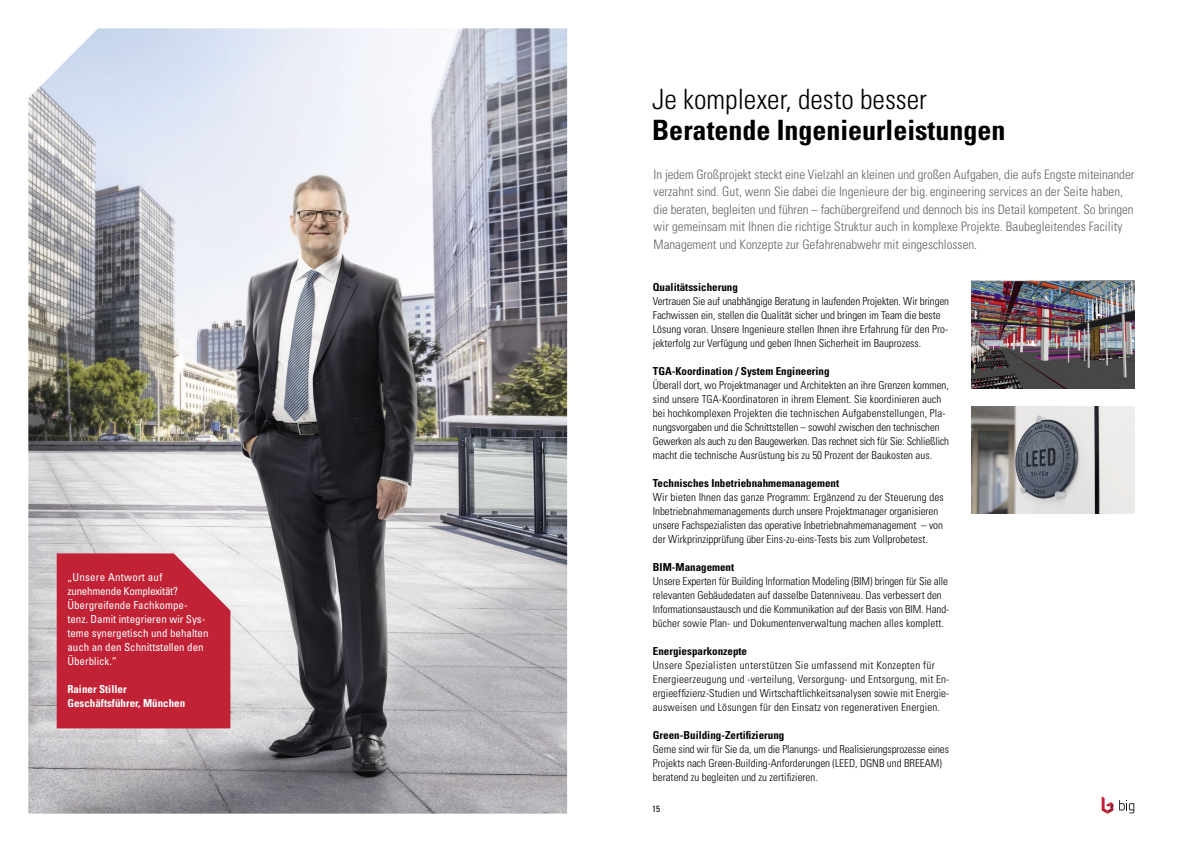
<style>
.page{position:relative;width:1191px;height:842px;background:#fff}
.page>*{position:absolute;margin:0;border:0;box-sizing:border-box;transform-origin:0 0}
.t1{font:700 condensed 28px "Univers LT Std";color:#000}
.t2{font:300 condensed 28px "Univers LT Std";color:#000}
.t3{font:300 condensed 13px/17.5px "Univers LT Std";color:#636363}
.t4{font:300 condensed 11px/14px "Univers LT Std";color:#000}
.t5{font:condensed 11px/14px "Univers LT Std";color:#fff}
.t6{font:700 condensed 11px "Univers LT Std";color:#000}
.t7{font:700 condensed 11px/14px "Univers LT Std";color:#fff}
.t8{font:condensed 9px "Univers LT Std";color:#000}
</style>
<div class="page">
<img style="left:972px;top:280px;width:162px;height:108px">
<img style="left:972px;top:406px;width:162px;height:108px">
<img style="left:28px;top:28px;width:539px;height:786px">
<div style="left:57px;top:553px;width:173px;height:175px;background:#c12235"></div>
<svg style="left:1119px;top:800px;width:15px;height:13px"></svg>
<svg style="left:1101px;top:796px;width:12px;height:18px"></svg>
<p class="t5" style="left:67px;top:570px;width:143px">„Unsere Antwort auf zunehmende Komplexität?<br>Übergreifende Fachkompe&shy;tenz. Damit integrieren wir Sys&shy;teme synergetisch und behalten auch an den Schnittstellen den<br>Überblick.“</p>
<p class="t7" style="left:67px;top:682px;width:119px">Rainer Stiller<br>Geschäftsführer, München</p>
<h1 class="t2" style="left:652px;top:82px;width:276px">Je komplexer, desto besser</h1>
<h1 class="t1" style="left:652px;top:113px;width:355px">Beratende Ingenieurleistungen</h1>
<p class="t3" style="left:653px;top:166px;width:482px">In jedem Großprojekt steckt eine Vielzahl an kleinen und großen Aufgaben, die aufs Engste miteinander verzahnt sind. Gut, wenn Sie dabei die Ingenieure der big. engineering services an der Seite haben, die beraten, begleiten und führen – fachübergreifend und dennoch bis ins Detail kompetent. So bringen wir gemeinsam mit Ihnen die richtige Struktur auch in komplexe Projekte. Baubegleitendes Facility Management und Konzepte zur Gefahrenabwehr mit eingeschlossen.</p>
<p class="t6" style="left:653px;top:280px;width:86px">Qualitätssicherung</p>
<p class="t4" style="left:653px;top:294px;width:298px">Vertrauen Sie auf unabhängige Beratung in laufenden Projekten. Wir bringen Fachwissen ein, stellen die Qualität sicher und bringen im Team die beste Lösung voran. Unsere Ingenieure stellen Ihnen ihre Erfahrung für den Pro&shy;jekterfolg zur Verfügung und geben Ihnen Sicherheit im Bauprozess.</p>
<p class="t6" style="left:653px;top:364px;width:178px">TGA-Koordination / System Engineering</p>
<p class="t4" style="left:653px;top:378px;width:298px">Überall dort, wo Projektmanager und Architekten an ihre Grenzen kommen, sind unsere TGA-Koordinatoren in ihrem Element. Sie koordinieren auch bei hochkomplexen Projekten die technischen Aufgabenstellungen, Pla&shy;nungsvorgaben und die Schnittstellen – sowohl zwischen den technischen Gewerken als auch zu den Baugewerken. Das rechnet sich für Sie: Schließlich macht die technische Ausrüstung bis zu 50 Prozent der Baukosten aus.</p>
<p class="t6" style="left:653px;top:476px;width:188px">Technisches Inbetriebnahmemanagement</p>
<p class="t4" style="left:653px;top:490px;width:292px">Wir bieten Ihnen das ganze Programm: Ergänzend zu der Steuerung des Inbetriebnahmemanagements durch unsere Projektmanager organisieren unsere Fachspezialisten das operative Inbetriebnahmemanagement – von der Wirkprinzipprüfung über Eins-zu-eins-Tests bis zum Vollprobetest.</p>
<p class="t6" style="left:653px;top:560px;width:83px">BIM-Management</p>
<p class="t4" style="left:653px;top:574px;width:298px">Unsere Experten für Building Information Modeling (BIM) bringen für Sie alle relevanten Gebäudedaten auf dasselbe Datenniveau. Das verbessert den Informationsaustausch und die Kommunikation auf der Basis von BIM. Hand&shy;bücher sowie Plan- und Dokumentenverwaltung machen alles komplett.</p>
<p class="t6" style="left:653px;top:644px;width:96px">Energiesparkonzepte</p>
<p class="t4" style="left:653px;top:658px;width:298px">Unsere Spezialisten unterstützen Sie umfassend mit Konzepten für Energieerzeugung und -verteilung, Versorgung- und Entsorgung, mit En&shy;ergieeffizienz-Studien und Wirtschaftlichkeitsanalysen sowie mit Energie&shy;ausweisen und Lösungen für den Einsatz von regenerativen Energien.</p>
<p class="t6" style="left:653px;top:728px;width:133px">Green-Building-Zertifizierung</p>
<p class="t4" style="left:653px;top:742px;width:298px">Gerne sind wir für Sie da, um die Planungs- und Realisierungsprozesse eines<br>Projekts nach Green-Building-Anforderungen (LEED, DGNB und BREEAM) beratend zu begleiten und zu zertifizieren.</p>
<p class="t8" style="left:652px;top:803px;width:9px">15</p>
</div>
